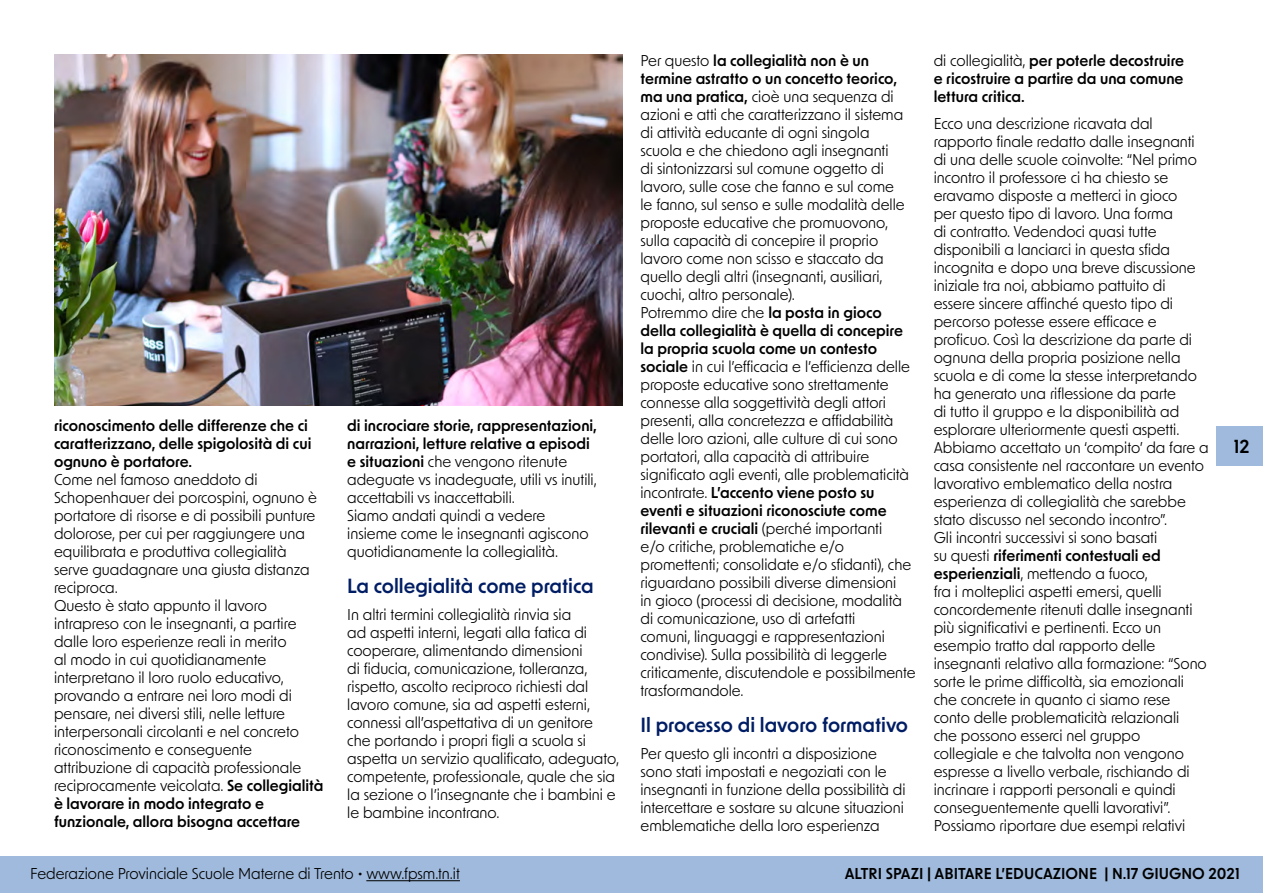
<style>
.page{position:relative;width:1263px;height:893px;background:#fff}
.page>*{position:absolute;margin:0;border:0;box-sizing:border-box;transform-origin:0 0}
.t1{font:600 19.5px "New Order";color:#001d64}
.t2{font:600 18px "New Order";color:#000}
.t3{font:15px/18px "New Order";color:#000}
.t4{font:600 15px/18px "New Order";color:#000}
.s1{font-weight:600}
.s2{font-weight:400}
</style>
<div class="page">
<div style="left:1216px;top:427px;width:47px;height:39px;background:#9fbadc"></div>
<div style="left:0;top:856px;width:1263px;height:37px;background:#9fbadc"></div>
<hr style="left:366px;top:880px;width:94px;height:1px;background:#000">
<img style="left:54px;top:54px;width:568px;height:352px">
<p class="t4" style="left:54px;top:416px;width:259px">riconoscimento delle differenze che ci caratterizzano, delle spigolosità di cui ognuno è portatore.</p>
<p class="t3" style="left:54px;top:470px;width:271px">Come nel famoso aneddoto di Schopenhauer dei porcospini, ognuno è portatore di risorse e di possibili punture dolorose, per cui per raggiungere una equilibrata e produttiva collegialità serve guadagnare una giusta distanza reciproca.<br>Questo è stato appunto il lavoro intrapreso con le insegnanti, a partire dalle loro esperienze reali in merito<br>al modo in cui quotidianamente interpretano il loro ruolo educativo, provando a entrare nei loro modi di pensare, nei diversi stili, nelle letture interpersonali circolanti e nel concreto riconoscimento e conseguente attribuzione di capacità professionale reciprocamente veicolata. <span class="s1">Se collegialità è lavorare in modo integrato e funzionale, allora bisogna accettare</span></p>
<p class="t3" style="left:347px;top:416px;width:251px"><span class="s1">di incrociare storie, rappresentazioni, narrazioni, letture relative a episodi e situazioni</span> che vengono ritenute adeguate vs inadeguate, utili vs inutili, accettabili vs inaccettabili.<br>Siamo andati quindi a vedere insieme come le insegnanti agiscono quotidianamente la collegialità.</p>
<h1 class="t1" style="left:347px;top:574px;width:248px">La collegialità come pratica</h1>
<p class="t3" style="left:347px;top:605px;width:274px">In altri termini collegialità rinvia sia<br>ad aspetti interni, legati alla fatica di cooperare, alimentando dimensioni<br>di fiducia, comunicazione, tolleranza, rispetto, ascolto reciproco richiesti dal lavoro comune, sia ad aspetti esterni, connessi all’aspettativa di un genitore che portando i propri figli a scuola si aspetta un servizio qualificato, adeguato, competente, professionale, quale che sia la sezione o l’insegnante che i bambini e le bambine incontrano.</p>
<p class="t3" style="left:640px;top:51px;width:277px">Per questo <span class="s1">la collegialità non è un termine astratto o un concetto teorico, ma una pratica,</span> cioè una sequenza di azioni e atti che caratterizzano il sistema di attività educante di ogni singola<br>scuola e che chiedono agli insegnanti<br>di sintonizzarsi sul comune oggetto di lavoro, sulle cose che fanno e sul come<br>le fanno, sul senso e sulle modalità delle proposte educative che promuovono, sulla capacità di concepire il proprio lavoro come non scisso e staccato da quello degli altri (insegnanti, ausiliari, cuochi, altro personale).<br>Potremmo dire che <span class="s1">la posta in gioco della collegialità è quella di concepire la propria scuola come un contesto sociale</span> in cui l’efficacia e l’efficienza delle proposte educative sono strettamente connesse alla soggettività degli attori presenti, alla concretezza e affidabilità delle loro azioni, alle culture di cui sono portatori, alla capacità di attribuire significato agli eventi, alle problematicità incontrate. <span class="s1">L’accento viene posto su eventi e situazioni riconosciute come rilevanti e cruciali</span> (perché importanti<br>e/o critiche, problematiche e/o promettenti; consolidate e/o sfidanti), che riguardano possibili diverse dimensioni<br>in gioco (processi di decisione, modalità di comunicazione, uso di artefatti<br>comuni, linguaggi e rappresentazioni condivise). Sulla possibilità di leggerle criticamente, discutendole e possibilmente trasformandole.</p>
<h1 class="t1" style="left:640px;top:712px;width:269px">Il processo di lavoro formativo</h1>
<p class="t3" style="left:640px;top:744px;width:267px">Per questo gli incontri a disposizione sono stati impostati e negoziati con le insegnanti in funzione della possibilità di intercettare e sostare su alcune situazioni emblematiche della loro esperienza</p>
<p class="t4" style="left:934px;top:51px;width:252px;text-align:justify"><span class="s2">di collegialità,</span> per poterle decostruire e ricostruire a partire da una comune lettura critica.</p>
<p class="t3" style="left:934px;top:114px;width:276px">Ecco una descrizione ricavata dal rapporto finale redatto dalle insegnanti di una delle scuole coinvolte: “Nel primo incontro il professore ci ha chiesto se eravamo disposte a metterci in gioco<br>per questo tipo di lavoro. Una forma<br>di contratto. Vedendoci quasi tutte disponibili a lanciarci in questa sfida incognita e dopo una breve discussione iniziale tra noi, abbiamo pattuito di essere sincere affinché questo tipo di percorso potesse essere efficace e proficuo. Così la descrizione da parte di ognuna della propria posizione nella scuola e di come la stesse interpretando ha generato una riflessione da parte<br>di tutto il gruppo e la disponibilità ad esplorare ulteriormente questi aspetti.<br>Abbiamo accettato un ‘compito’ da fare a casa consistente nel raccontare un evento lavorativo emblematico della nostra esperienza di collegialità che sarebbe stato discusso nel secondo incontro”.<br>Gli incontri successivi si sono basati<br>su questi <span class="s1">riferimenti contestuali ed esperienziali</span>, mettendo a fuoco,<br>fra i molteplici aspetti emersi, quelli concordemente ritenuti dalle insegnanti più significativi e pertinenti. Ecco un esempio tratto dal rapporto delle insegnanti relativo alla formazione: “Sono sorte le prime difficoltà, sia emozionali che concrete in quanto ci siamo rese conto delle problematicità relazionali<br>che possono esserci nel gruppo collegiale e che talvolta non vengono espresse a livello verbale, rischiando di incrinare i rapporti personali e quindi conseguentemente quelli lavorativi”.<br>Possiamo riportare due esempi relativi</p>
<p class="t2" style="left:1234px;top:435px;width:17px">12</p>
<p class="t3" style="left:30px;top:864px;width:431px">Federazione Provinciale Scuole Materne di Trento • www.fpsm.tn.it</p>
<p class="t4" style="left:845px;top:864px;width:396px">ALTRI SPAZI | ABITARE L’EDUCAZIONE | N.17 GIUGNO 2021</p>
</div>
